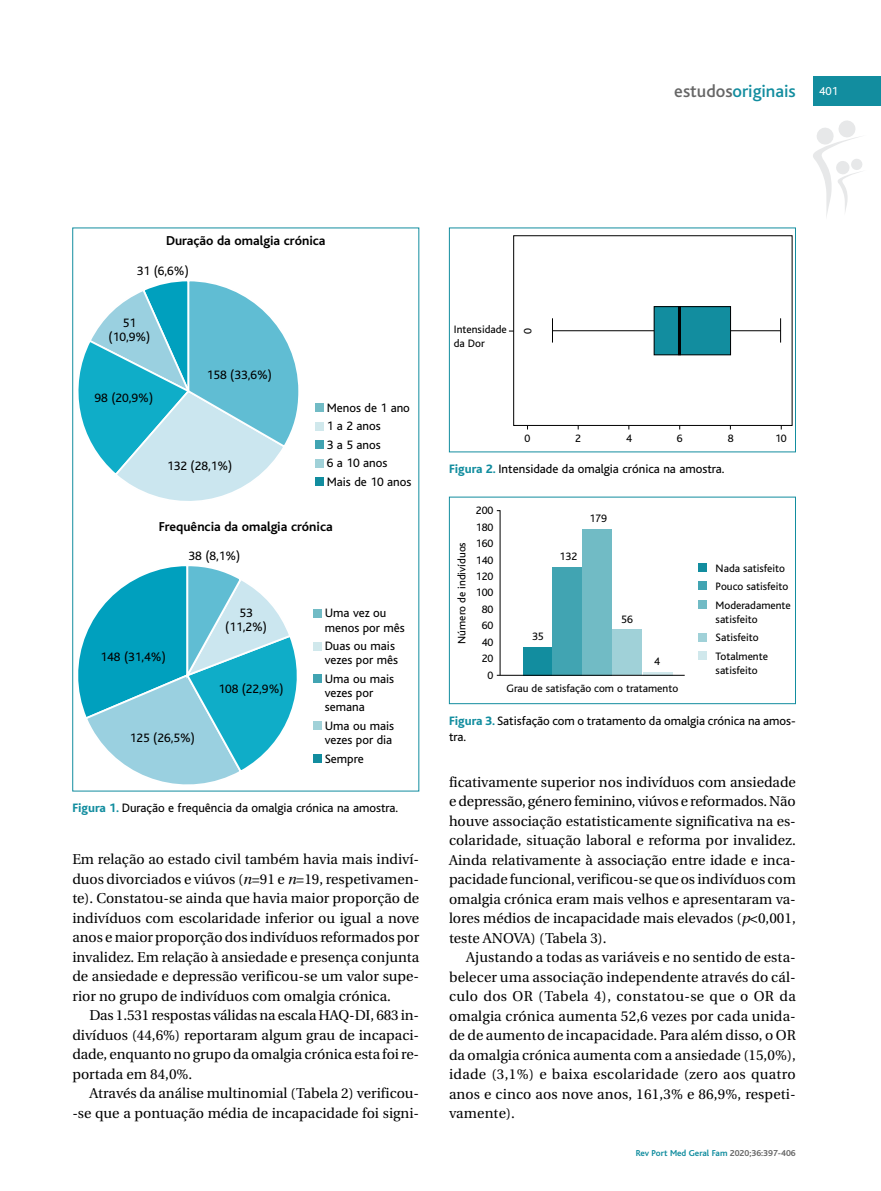
<style>
.page{position:relative;width:881px;height:1191px;background:#fff}
.page>*{position:absolute;margin:0;border:0;box-sizing:border-box;transform-origin:0 0}
.t1{font:500 18px "Bliss";color:#128d9f}
.t2{font:14.25px/19.5px "Utopia";color:#000;text-align:justify}
.t3{font:700 13.5px "Bliss";color:#000}
.t4{font:12.75px/14.2px "Bliss";color:#000}
.t5{font:12px "Bliss";color:#fff}
.t6{font:11.25px/16.5px "Bliss";color:#000}
.t7{font:700 9px "Bliss";color:#128d9f}
.s1{color:#666}
.s2{font-weight:800;color:#128d9f}
.s3{font-style:italic}
</style>
<div class="page">
<svg style="left:813px;top:120px;width:49px;height:97px"></svg>
<div style="left:812px;top:77px;width:68px;height:29px;background:#128d9f"></div>
<svg style="left:78px;top:281px;width:221px;height:220px"></svg>
<div style="left:315px;top:403px;width:8px;height:9px;background:#71bbc5"></div>
<div style="left:315px;top:422px;width:8px;height:8px;background:#d0e8ec"></div>
<div style="left:315px;top:440px;width:8px;height:9px;background:#41a4b2"></div>
<div style="left:315px;top:459px;width:8px;height:8px;background:#a0d1d8"></div>
<div style="left:315px;top:477px;width:8px;height:9px;background:#128d9f"></div>
<svg style="left:75px;top:566px;width:225px;height:225px"></svg>
<div style="left:313px;top:609px;width:8px;height:8px;background:#71bbc5"></div>
<div style="left:313px;top:642px;width:8px;height:8px;background:#d0e8ec"></div>
<div style="left:313px;top:674px;width:8px;height:9px;background:#41a4b2"></div>
<div style="left:313px;top:721px;width:8px;height:9px;background:#a0d1d8"></div>
<div style="left:313px;top:754px;width:8px;height:8px;background:#128d9f"></div>
<div style="left:513px;top:235px;width:279px;height:191px;border:1px solid #000"></div>
<svg style="left:552px;top:318px;width:1px;height:24px"></svg>
<hr style="left:552px;top:330px;width:228px;height:1px;background:#000">
<div style="left:654px;top:307px;width:76px;height:48px;background:#128d9f"></div>
<div style="left:653px;top:306px;width:77px;height:49px;border:1px solid #000"></div>
<hr style="left:677px;top:306px;width:3px;height:49px;background:#000">
<div style="left:449px;top:497px;width:346px;height:207px;border:1px solid #128d9f"></div>
<div style="left:523px;top:647px;width:29px;height:28px;background:#128d9f"></div>
<div style="left:552px;top:567px;width:29px;height:108px;background:#41a4b2"></div>
<div style="left:582px;top:529px;width:29px;height:146px;background:#71bbc5"></div>
<div style="left:612px;top:629px;width:29px;height:46px;background:#a0d1d8"></div>
<hr style="left:643px;top:672px;width:29px;height:3px;background:#d0e8ec">
<svg style="left:496px;top:510px;width:4px;height:165px"></svg>
<hr style="left:496px;top:675px;width:188px;height:1px;background:#000">
<div style="left:698px;top:563px;width:8px;height:9px;background:#128d9f"></div>
<div style="left:698px;top:582px;width:8px;height:8px;background:#41a4b2"></div>
<div style="left:698px;top:600px;width:8px;height:9px;background:#71bbc5"></div>
<div style="left:698px;top:633px;width:8px;height:8px;background:#a0d1d8"></div>
<div style="left:698px;top:651px;width:8px;height:9px;background:#d0e8ec"></div>
<p class="t1" style="left:674px;top:85px;width:123px"><span class="s1">estudos</span>originais</p>
<p class="t5" style="left:819px;top:87px;width:20px">401</p>
<p class="t3" style="left:166px;top:236px;width:161px">Duração da omalgia crónica</p>
<p class="t4" style="left:137px;top:265px;width:53px">31 (6,6%)</p>
<p class="t4" style="left:109px;top:317px;width:43px;text-align:center">51 (10,9%)</p>
<p class="t4" style="left:95px;top:392px;width:60px">98 (20,9%)</p>
<p class="t4" style="left:207px;top:369px;width:67px">158 (33,6%)</p>
<p class="t4" style="left:167px;top:460px;width:67px">132 (28,1%)</p>
<p class="t4" style="left:326px;top:400px;width:86px;line-height:18.5px">Menos de 1 ano<br>1 a 2 anos<br>3 a 5 anos<br>6 a 10 anos<br>Mais de 10 anos</p>
<p class="t3" style="left:159px;top:522px;width:175px">Frequência da omalgia crónica</p>
<p class="t4" style="left:188px;top:550px;width:53px">38 (8,1%)</p>
<p class="t4" style="left:101px;top:651px;width:67px">148 (31,4%)</p>
<p class="t4" style="left:130px;top:732px;width:67px">125 (26,5%)</p>
<p class="t4" style="left:225px;top:607px;width:43px;text-align:center">53 (11,2%)</p>
<p class="t4" style="left:218px;top:682px;width:67px">108 (22,9%)</p>
<p class="t4" style="left:324px;top:607px;width:82px">Uma vez ou menos por mês</p>
<p class="t4" style="left:324px;top:640px;width:75px">Duas ou mais vezes por mês</p>
<p class="t4" style="left:324px;top:673px;width:71px">Uma ou mais vezes por semana</p>
<p class="t4" style="left:324px;top:720px;width:71px">Uma ou mais vezes por dia</p>
<p class="t4" style="left:324px;top:753px;width:41px">Sempre</p>
<p class="t4" style="left:72px;top:802px;width:327px"><span class="s2">Figura 1.</span> Duração e frequência da omalgia crónica na amostra.</p>
<p class="t2" style="left:72px;top:850px;width:348px">Em relação ao estado civil também havia mais indiví&shy;duos divorciados e viúvos (<span class="s3">n</span>=91 e <span class="s3">n</span>=19, respetivamen&shy;te). Constatou-se ainda que havia maior proporção de indivíduos com escolaridade inferior ou igual a nove anos e maior proporção dos indivíduos reformados por invalidez. Em relação à ansiedade e presença conjunta de ansiedade e depressão verificou-se um valor supe&shy;rior no grupo de indivíduos com omalgia crónica.</p>
<p class="t2" style="left:72px;top:1006px;width:348px;text-indent:17px">Das 1.531 respostas válidas na escala HAQ-DI, 683 in&shy;divíduos (44,6%) reportaram algum grau de incapaci&shy;dade, enquanto no grupo da omalgia crónica esta foi re&shy;portada em 84,0%.</p>
<p class="t2" style="left:72px;top:1084px;width:348px;text-align:right">Através da análise multinomial (Tabela 2) verificou--se que a pontuação média de incapacidade foi signi-</p>
<p class="t6" style="left:453px;top:322px;width:54px">Intensidade</p>
<p class="t6" style="left:520px;top:334px;width:7px;rotate:-90deg">0</p>
<p class="t6" style="left:453px;top:336px;width:32px">da Dor</p>
<p class="t6" style="left:524px;top:431px;width:7px">0</p>
<p class="t6" style="left:575px;top:431px;width:7px">2</p>
<p class="t6" style="left:625px;top:431px;width:7px">4</p>
<p class="t6" style="left:676px;top:431px;width:7px">6</p>
<p class="t6" style="left:727px;top:431px;width:7px">8</p>
<p class="t6" style="left:774px;top:431px;width:13px">10</p>
<p class="t4" style="left:449px;top:463px;width:277px"><span class="s2">Figura 2.</span> Intensidade da omalgia crónica na amostra.</p>
<p class="t6" style="left:454px;top:643px;width:103px;rotate:-90deg">Número de indivíduos</p>
<p class="t6" style="left:475px;top:503px;width:19px;text-align:right">200<br>180<br>160<br>140<br>120<br>100<br>80<br>60<br>40<br>20<br>0</p>
<p class="t6" style="left:559px;top:549px;width:19px">132</p>
<p class="t6" style="left:589px;top:511px;width:19px">179</p>
<p class="t6" style="left:531px;top:629px;width:13px">35</p>
<p class="t6" style="left:621px;top:612px;width:13px">56</p>
<p class="t6" style="left:653px;top:655px;width:7px">4</p>
<p class="t6" style="left:506px;top:681px;width:173px">Grau de satisfação com o tratamento</p>
<p class="t6" style="left:715px;top:560px;width:77px;line-height:18.5px">Nada satisfeito<br>Pouco satisfeito<br>Moderadamente</p>
<p class="t6" style="left:715px;top:611px;width:54px;line-height:18.5px">satisfeito<br>Satisfeito<br>Totalmente</p>
<p class="t6" style="left:715px;top:663px;width:44px">satisfeito</p>
<p class="t4" style="left:449px;top:714px;width:348px;line-height:16.5px"><span class="s2">Figura 3.</span> Satisfação com o tratamento da omalgia crónica na amos&shy;tra.</p>
<p class="t2" style="left:449px;top:773px;width:348px">ficativamente superior nos indivíduos com ansiedade e depressão, género feminino, viúvos e reformados. Não houve associação estatisticamente significativa na es&shy;colaridade, situação laboral e reforma por invalidez.<br>Ainda relativamente à associação entre idade e inca&shy;pacidade funcional, verificou-se que os indivíduos com omalgia crónica eram mais velhos e apresentaram va&shy;lores médios de incapacidade mais elevados (<span class="s3">p</span>&lt;0,001, teste ANOVA) (Tabela 3).</p>
<p class="t2" style="left:449px;top:948px;width:348px;text-indent:17px">Ajustando a todas as variáveis e no sentido de esta&shy;belecer uma associação independente através do cál&shy;culo dos OR (Tabela 4), constatou-se que o OR da omalgia crónica aumenta 52,6 vezes por cada unida&shy;de de aumento de incapacidade. Para além disso, o OR da omalgia crónica aumenta com a ansiedade (15,0%), idade (3,1%) e baixa escolaridade (zero aos quatro anos e cinco aos nove anos, 161,3% e 86,9%, respeti&shy;vamente).</p>
<p class="t7" style="left:635px;top:1149px;width:162px">Rev Port Med Geral Fam <span class="s1">2020;36:397-406</span></p>
</div>
